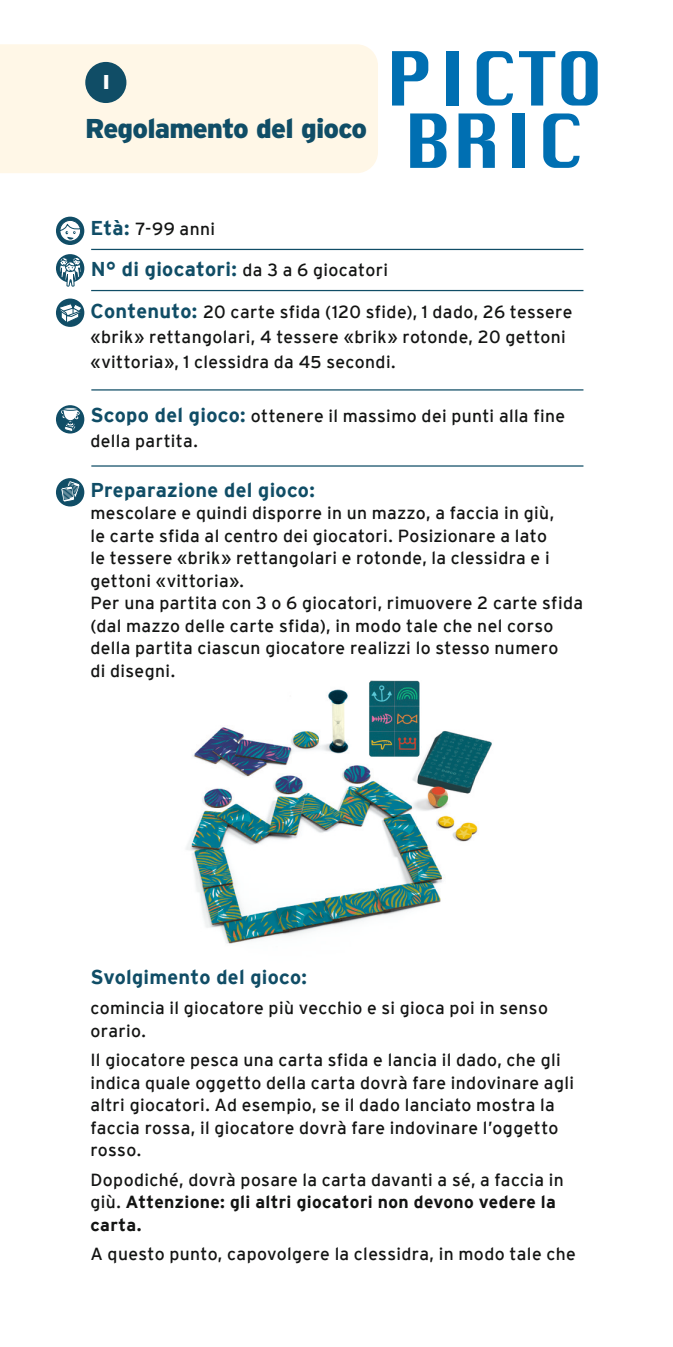
<style>
.page{position:relative;width:673px;height:1347px;background:#fff}
.page>*{position:absolute;margin:0;border:0;box-sizing:border-box;transform-origin:0 0}
.t1{font:72.5px "Krungthep";color:#006fb2}
.t2{font:900 27.25px "Interstate";letter-spacing:-.03em;color:#104d66}
.t3{font:700 20px "Interstate";letter-spacing:.015em;color:#104d66}
.t4{font:900 20px "Interstate";color:#fff}
.t5{font:17.5px/22.5px "Interstate";letter-spacing:.02em;color:#131413}
.s1{font-weight:700;font-size:20px;color:#104d66}
.s2{font-weight:400;font-size:17.5px;color:#131413}
.s3{font-weight:700}
</style>
<div class="page">
<div style="left:0;top:44px;width:378px;height:129px;background:#fff7e7"></div>
<div style="left:85px;top:62px;width:41px;height:41px;background:#104d66;border-radius:50%"></div>
<hr style="left:91px;top:249px;width:492px;height:1px;background:#104d66">
<hr style="left:91px;top:290px;width:492px;height:1px;background:#104d66">
<div style="left:56px;top:217px;width:28px;height:28px;background:#104d66;border-radius:50%"></div>
<div style="left:60px;top:220px;width:21px;height:21px;border:1px solid #104d66;border-radius:50%"></div>
<svg style="left:59px;top:220px;width:22px;height:20px"></svg>
<div style="left:56px;top:254px;width:28px;height:28px;background:#104d66;border-radius:50%"></div>
<svg style="left:59px;top:256px;width:22px;height:31px"></svg>
<div style="left:56px;top:299px;width:28px;height:28px;background:#104d66;border-radius:50%"></div>
<svg style="left:57px;top:303px;width:28px;height:21px"></svg>
<div style="left:56px;top:405px;width:28px;height:28px;background:#104d66;border-radius:50%"></div>
<svg style="left:60px;top:408px;width:21px;height:26px"></svg>
<div style="left:63px;top:407px;width:15px;height:4px;border:1px solid #104d66;border-radius:50%"></div>
<div style="left:56px;top:478px;width:28px;height:28px;background:#104d66;border-radius:50%"></div>
<svg style="left:60px;top:480px;width:20px;height:23px"></svg>
<hr style="left:91px;top:465px;width:492px;height:2px;background:#104d66">
<hr style="left:91px;top:389px;width:492px;height:2px;background:#104d66">
<img style="left:186px;top:680px;width:306px;height:264px">
<p class="t4" style="left:103px;top:71px;width:8px">I</p>
<p class="t2" style="left:85px;top:113px;width:283px">Regolamento del gioco</p>
<p class="t5" style="left:90px;top:218px;width:126px"><span class="s1">Età:</span> 7-99 anni</p>
<p class="t1" style="left:386px;top:38px;width:219px">PICTO</p>
<p class="t1" style="left:404px;top:100px;width:183px">BRIC</p>
<p class="t3" style="left:91px;top:258px;width:298px">N° di giocatori: <span class="s2">da 3 a 6 giocatori</span></p>
<p class="t5" style="left:90px;top:299px;width:483px;line-height:25px"><span class="s1">Contenuto:</span> 20 carte sfida (120 sfide), 1 dado, 26 tessere «brik» rettangolari, 4 tessere «brik» rotonde, 20 gettoni «vittoria», 1 clessidra da 45 secondi.</p>
<p class="t5" style="left:90px;top:403px;width:476px;line-height:25px"><span class="s1">Scopo del gioco:</span> ottenere il massimo dei punti alla fine della partita.</p>
<p class="t3" style="left:90px;top:479px;width:226px">Preparazione del gioco:</p>
<p class="t5" style="left:90px;top:502px;width:465px">mescolare e quindi disporre in un mazzo, a faccia in giù, le carte sfida al centro dei giocatori. Posizionare a lato le tessere «brik» rettangolari e rotonde, la clessidra e i gettoni «vittoria».</p>
<p class="t5" style="left:90px;top:592px;width:494px">Per una partita con 3 o 6 giocatori, rimuovere 2 carte sfida (dal mazzo delle carte sfida), in modo tale che nel corso della partita ciascun giocatore realizzi lo stesso numero<br>di disegni.</p>
<p class="t3" style="left:90px;top:966px;width:218px">Svolgimento del gioco:</p>
<p class="t5" style="left:90px;top:996px;width:459px">comincia il giocatore più vecchio e si gioca poi in senso orario.</p>
<p class="t5" style="left:90px;top:1048px;width:485px">Il giocatore pesca una carta sfida e lancia il dado, che gli indica quale oggetto della carta dovrà fare indovinare agli altri giocatori. Ad esempio, se il dado lanciato mostra la faccia rossa, il giocatore dovrà fare indovinare l’oggetto rosso.</p>
<p class="t5" style="left:90px;top:1168px;width:474px">Dopodiché, dovrà posare la carta davanti a sé, a faccia in giù. <span class="s3">Attenzione: gli altri giocatori non devono vedere la carta.</span></p>
<p class="t5" style="left:90px;top:1243px;width:486px">A questo punto, capovolgere la clessidra, in modo tale che</p>
</div>
